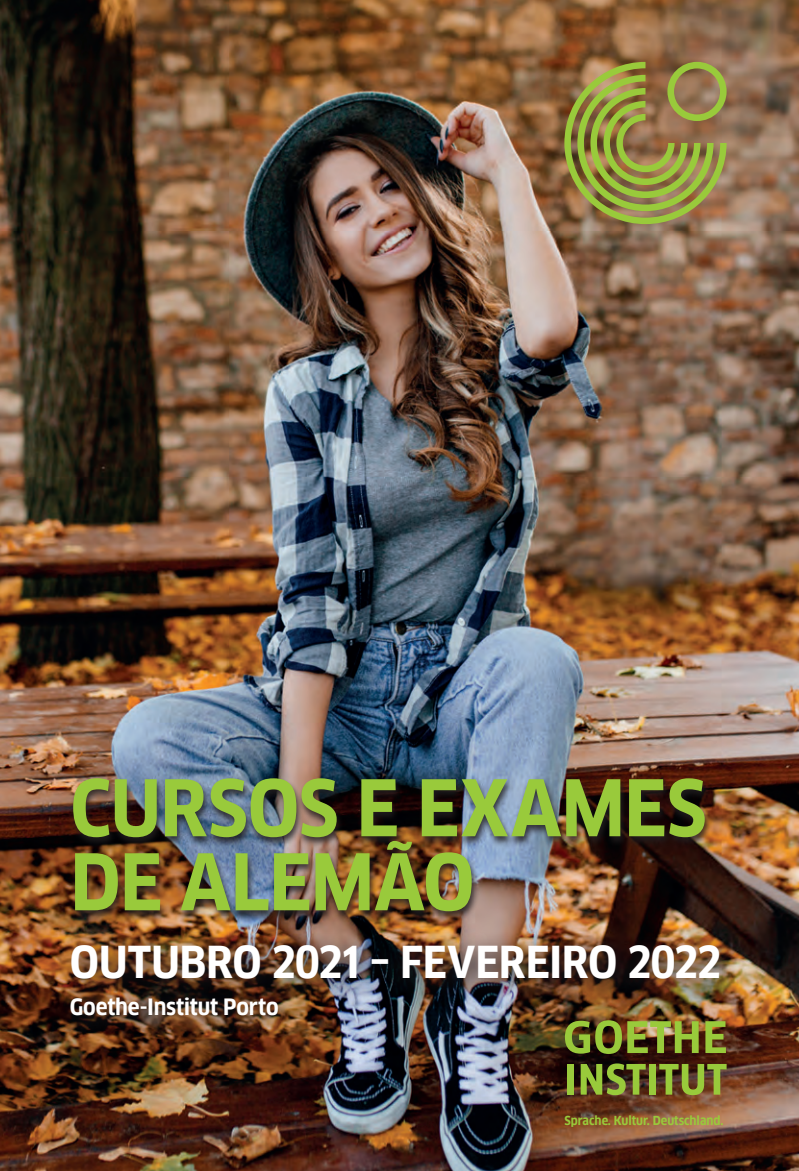
<style>
.page{position:relative;width:799px;height:1171px;background:#fff}
.page>*{position:absolute;margin:0;border:0;box-sizing:border-box;transform-origin:0 0}
.t1{font:700 76px/74px "Goethe FF Clan";letter-spacing:-.005em;color:#99ca3b}
.t2{font:700 43px "Goethe FF Clan";letter-spacing:-.01em;color:#fff}
.t3{font:700 22px "Goethe FF Clan";letter-spacing:-.01em;color:#fff}
.t4{font:700 12.2px "Goethe FF Clan";color:#99ca3b}
</style>
<div class="page">
<img style="left:0;top:0;width:799px;height:1171px">
<svg style="left:564px;top:62px;width:163px;height:162px;background:#938a46"></svg>
<svg style="left:565px;top:1038px;width:134px;height:16px;background:#606921"></svg>
<svg style="left:705px;top:1038px;width:21px;height:15px"></svg>
<div style="left:567px;top:1064px;width:7px;height:30px;background:#99ca3b"></div>
<svg style="left:581px;top:1063px;width:65px;height:32px;background:#6a792a"></svg>
<div style="left:649px;top:1064px;width:7px;height:30px;background:#99ca3b"></div>
<svg style="left:659px;top:1064px;width:68px;height:31px;background:#76772d"></svg>
<div style="left:70px;top:777px;width:643px;height:145px;background:#231f20;opacity:.82"></div>
<div style="left:56px;top:931px;width:684px;height:107px;background:#231f20;opacity:.93"></div>
<svg style="left:0;top:0;width:4px;height:6px"></svg>
<svg style="left:0;top:1166px;width:4px;height:5px"></svg>
<svg style="left:796px;top:0;width:3px;height:6px"></svg>
<svg style="left:796px;top:1166px;width:3px;height:5px"></svg>
<p class="t1" style="left:70px;top:772px;width:638px">CURSOS E EXAMES<br>DE ALEMÃO</p>
<p class="t2" style="left:70px;top:936px;width:653px">OUTUBRO 2021 – FEVEREIRO 2022</p>
<p class="t3" style="left:70px;top:994px;width:210px">Goethe-Institut Porto</p>
<p class="t4" style="left:564px;top:1113px;width:161px">Sprache. Kultur. Deutschland.</p>
</div>
